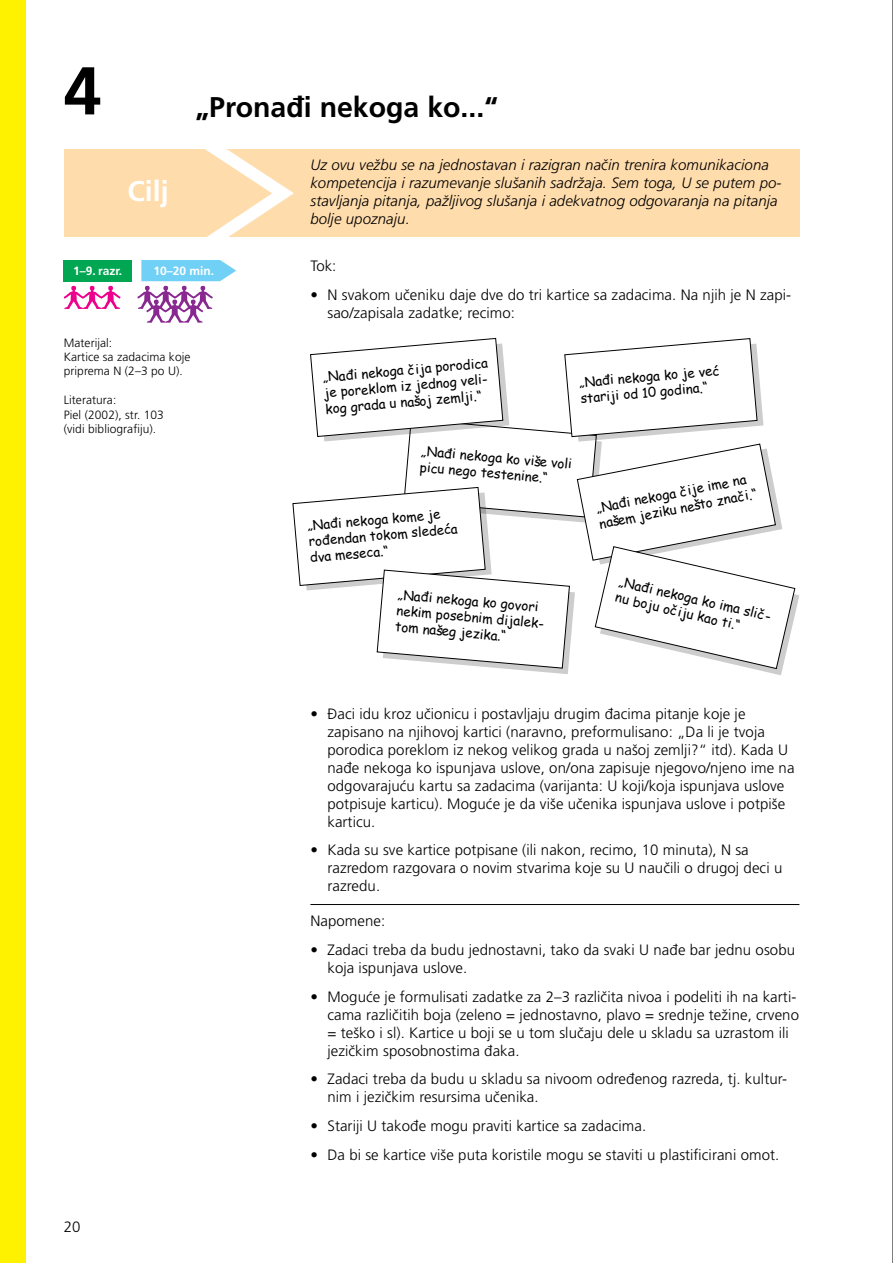
<style>
.page{position:relative;width:893px;height:1263px;background:#fff}
.page>*{position:absolute;margin:0;border:0;box-sizing:border-box;transform-origin:0 0}
.t1{font:700 67.5px "Frutiger LT Pro";color:#000}
.t2{font:700 28.5px "Frutiger LT Pro";color:#000}
.t3{font:700 28.5px "Frutiger LT Pro";color:#fff}
.t4{font:300 15px/18px "Frutiger LT Pro";letter-spacing:.005em;color:#000}
.t5{font:italic 300 15px/18px "Frutiger LT Pro";letter-spacing:.005em;color:#000}
.t6{font:13.35px/16px "Comic Sans MS";color:#000}
.t7{font:300 12px/14.4px "Frutiger LT Pro";letter-spacing:.005em;color:#000}
.t8{font:700 12px "Frutiger LT Pro";color:#fff}
</style>
<div class="page">
<hr style="left:310px;top:904px;width:489px;height:1px;background:#000">
<hr style="left:892px;top:0;width:1px;height:1263px;background:#000">
<svg style="left:64px;top:286px;width:57px;height:23px"></svg>
<div style="left:64px;top:149px;width:735px;height:88px;background:#ffdcac"></div>
<svg style="left:292px;top:338px;width:507px;height:337px"></svg>
<svg style="left:137px;top:149px;width:157px;height:174px"></svg>
<div style="left:64px;top:260px;width:68px;height:21px;background:#00a651"></div>
<div style="left:0;top:0;width:26px;height:1263px;background:#fff200"></div>
<h1 class="t1" style="left:64px;top:51px;width:39px">4</h1>
<h2 class="t3" style="left:128px;top:174px;width:43px">Cilj</h2>
<h2 class="t2" style="left:196px;top:90px;width:304px">„Pronađi nekoga ko...“</h2>
<p class="t5" style="left:310px;top:155px;width:473px">Uz ovu vežbu se na jednostavan i razigran način trenira komunikaciona kompetencija i razumevanje slušanih sadržaja. Sem toga, U se putem po&shy;stavljanja pitanja, pažljivog slušanja i adekvatnog odgovaranja na pitanja bolje upoznaju.</p>
<p class="t8" style="left:73px;top:264px;width:51px">1–9. razr.</p>
<p class="t8" style="left:153px;top:264px;width:62px">10–20 min.</p>
<p class="t7" style="left:64px;top:335px;width:128px">Materijal:<br>Kartice sa zadacima koje priprema N (2–3 po U).</p>
<p class="t7" style="left:64px;top:393px;width:102px">Literatura:<br>Piel (2002), str. 103 (vidi bibliografiju).</p>
<p class="t4" style="left:64px;top:1217px;width:18px">20</p>
<p class="t4" style="left:310px;top:257px;width:28px">Tok:</p>
<p class="t4" style="left:327px;top:286px;width:465px;text-indent:-17px">• N svakom učeniku daje dve do tri kartice sa zadacima. Na njih je N zapi&shy;sao/zapisala zadatke; recimo:</p>
<p class="t6" style="left:322px;top:369px;width:167px;text-align:justify;rotate:-5deg">„Nađi nekoga čija porodica je poreklom iz jednog veli&shy;kog grada u našoj zemlji.“</p>
<p class="t6" style="left:578px;top:374px;width:142px;rotate:-5deg">„Nađi nekoga ko je već stariji od 10 godina.“</p>
<p class="t6" style="left:422px;top:442px;width:153px;rotate:5deg">„Nađi nekoga ko više voli picu nego testenine.“</p>
<p class="t6" style="left:307px;top:517px;width:151px;rotate:-5deg">„Nađi nekoga kome je rođendan tokom sledeća dva meseca.“</p>
<p class="t6" style="left:399px;top:586px;width:151px;rotate:5deg">„Nađi nekoga ko govori nekim posebnim dijalek&shy;tom našeg jezika.“</p>
<p class="t6" style="left:595px;top:500px;width:162px;rotate:-11deg">„Nađi nekoga čije ime na našem jeziku nešto znači.“</p>
<p class="t6" style="left:621px;top:573px;width:158px;rotate:13deg">„Nađi nekoga ko ima slič&shy;nu boju očiju kao ti.“</p>
<p class="t4" style="left:327px;top:705px;width:469px;text-indent:-17px">• Đaci idu kroz učionicu i postavljaju drugim đacima pitanje koje je zapisano na njihovoj kartici (naravno, preformulisano: „Da li je tvoja porodica poreklom iz nekog velikog grada u našoj zemlji?“ itd). Kada U nađe nekoga ko ispunjava uslove, on/ona zapisuje njegovo/njeno ime na odgovarajuću kartu sa zadacima (varijanta: U koji/koja ispunjava uslove potpisuje karticu). Moguće je da više učenika ispunjava uslove i potpiše karticu.</p>
<p class="t4" style="left:327px;top:841px;width:456px;text-indent:-17px">• Kada su sve kartice potpisane (ili nakon, recimo, 10 minuta), N sa razredom razgovara o novim stvarima koje su U naučili o drugoj deci u razredu.</p>
<p class="t4" style="left:310px;top:912px;width:76px">Napomene:</p>
<p class="t4" style="left:327px;top:941px;width:469px;text-indent:-17px">• Zadaci treba da budu jednostavni, tako da svaki U nađe bar jednu osobu koja ispunjava uslove.</p>
<p class="t4" style="left:327px;top:987px;width:473px;text-indent:-17px">• Moguće je formulisati zadatke za 2–3 različita nivoa i podeliti ih na karti&shy;cama različitih boja (zeleno = jednostavno, plavo = srednje težine, crveno = teško i sl). Kartice u boji se u tom slučaju dele u skladu sa uzrastom ili jezičkim sposobnostima đaka.</p>
<p class="t4" style="left:327px;top:1070px;width:461px;text-indent:-17px">• Zadaci treba da budu u skladu sa nivoom određenog razreda, tj. kultur&shy;nim i jezičkim resursima učenika.</p>
<p class="t4" style="left:310px;top:1117px;width:337px">• Stariji U takođe mogu praviti kartice sa zadacima.</p>
<p class="t4" style="left:310px;top:1145px;width:470px">• Da bi se kartice više puta koristile mogu se staviti u plastificirani omot.</p>
</div>
